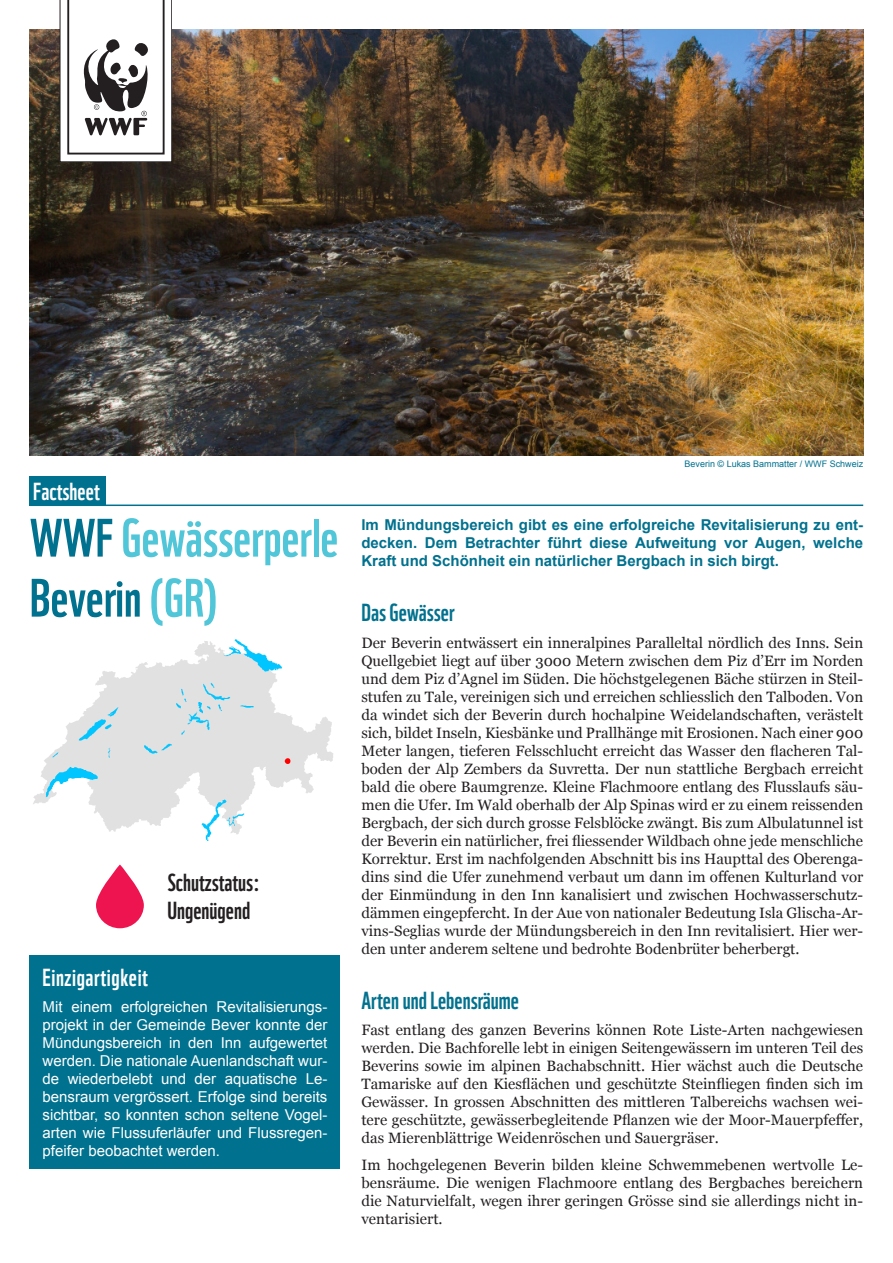
<style>
.page{position:relative;width:893px;height:1263px;background:#fff}
.page>*{position:absolute;margin:0;border:0;box-sizing:border-box;transform-origin:0 0}
.t1{font:52.5px/60px "WWF";color:#51c6d8}
.t2{font:24px "WWF";color:#00718e}
.t3{font:24px/28.8px "WWF";color:#231f20}
.t4{font:24px "WWF";letter-spacing:.025em;color:#fff}
.t5{font:24px "WWF";color:#fff}
.t6{font:15px/18px "Georgia";letter-spacing:.005em;color:#231f20;text-align:justify}
.t7{font:15px/18px "Arial";color:#fff;text-align:justify}
.t8{font:700 15px/18px "Arial";color:#00718e;text-align:justify}
.t9{font:9px "Arial";color:#00718e}
.s1{color:#00718e}
</style>
<div class="page">
<img style="left:30px;top:30px;width:833px;height:425px">
<img style="left:33px;top:639px;width:300px;height:202px">
<div style="left:29px;top:476px;width:77px;height:30px;background:#00718e"></div>
<hr style="left:30px;top:504px;width:833px;height:2px;background:#00718e">
<div style="left:30px;top:956px;width:310px;height:213px;background:#00718e"></div>
<svg style="left:60px;top:0;width:112px;height:162px"></svg>
<svg style="left:96px;top:864px;width:48px;height:64px;fill:#ed1450"></svg>
<h2 class="t5" style="left:33px;top:472px;width:68px">Factsheet</h2>
<h1 class="t1" style="left:30px;top:503px;width:310px"><span class="s1">WWF</span> Gewässerperle<br><span class="s1">Beverin</span> (GR)</h1>
<h2 class="t3" style="left:167px;top:865px;width:94px">Schutzstatus:<br>Ungenügend</h2>
<h2 class="t4" style="left:43px;top:958px;width:107px">Einzigartigkeit</h2>
<p class="t7" style="left:43px;top:998px;width:286px">Mit einem erfolgreichen Revitalisierungs&shy;projekt in der Gemeinde Bever konnte der Mündungsbereich in den Inn aufgewertet werden. Die nationale Auenlandschaft wur&shy;de wiederbelebt und der aquatische Le&shy;bensraum vergrössert. Erfolge sind bereits sichtbar, so konnten schon seltene Vogel&shy;arten wie Flussuferläufer und Flussregen&shy;pfeifer beobachtet werden.</p>
<p class="t9" style="left:684px;top:458px;width:180px">Beverin © Lukas Bammatter / WWF Schweiz</p>
<p class="t8" style="left:361px;top:516px;width:503px">Im Mündungsbereich gibt es eine erfolgreiche Revitalisierung zu ent&shy;decken. Dem Betrachter führt diese Aufweitung vor Augen, welche Kraft und Schönheit ein natürlicher Bergbach in sich birgt.</p>
<h2 class="t2" style="left:361px;top:594px;width:95px">Das Gewässer</h2>
<p class="t6" style="left:361px;top:633px;width:503px">Der Beverin entwässert ein inneralpines Paralleltal nördlich des Inns. Sein Quellgebiet liegt auf über 3000 Metern zwischen dem Piz d’Err im Norden und dem Piz d’Agnel im Süden. Die höchstgelegenen Bäche stürzen in Steil&shy;stufen zu Tale, vereinigen sich und erreichen schliesslich den Talboden. Von da windet sich der Beverin durch hochalpine Weidelandschaften, verästelt sich, bildet Inseln, Kiesbänke und Prallhänge mit Erosionen. Nach einer 900<br>Meter langen, tieferen Felsschlucht erreicht das Wasser den flacheren Tal&shy;boden der Alp Zembers da Suvretta. Der nun stattliche Bergbach erreicht bald die obere Baumgrenze. Kleine Flachmoore entlang des Flusslaufs säu&shy;men die Ufer. Im Wald oberhalb der Alp Spinas wird er zu einem reissenden Bergbach, der sich durch grosse Felsblöcke zwängt. Bis zum Albulatunnel ist der Beverin ein natürlicher, frei fliessender Wildbach ohne jede menschliche Korrektur. Erst im nachfolgenden Abschnitt bis ins Haupttal des Oberenga&shy;dins sind die Ufer zunehmend verbaut um dann im offenen Kulturland vor der Einmündung in den Inn kanalisiert und zwischen Hochwasserschutz&shy;dämmen eingepfercht. In der Aue von nationaler Bedeutung Isla Glischa-Ar&shy;vins-Seglias wurde der Mündungsbereich in den Inn revitalisiert. Hier wer&shy;den unter anderem seltene und bedrohte Bodenbrüter beherbergt.</p>
<h2 class="t2" style="left:361px;top:981px;width:159px">Arten und Lebensräume</h2>
<p class="t6" style="left:361px;top:1020px;width:503px">Fast entlang des ganzen Beverins können Rote Liste-Arten nachgewiesen werden. Die Bachforelle lebt in einigen Seitengewässern im unteren Teil des Beverins sowie im alpinen Bachabschnitt. Hier wächst auch die Deutsche Tamariske auf den Kiesflächen und geschützte Steinfliegen finden sich im Gewässer. In grossen Abschnitten des mittleren Talbereichs wachsen wei&shy;tere geschützte, gewässerbegleitende Pflanzen wie der Moor-Mauerpfeffer, das Mierenblättrige Weidenröschen und Sauergräser.</p>
<p class="t6" style="left:361px;top:1155px;width:503px">Im hochgelegenen Beverin bilden kleine Schwemmebenen wertvolle Le&shy;bensräume. Die wenigen Flachmoore entlang des Bergbaches bereichern die Naturvielfalt, wegen ihrer geringen Grösse sind sie allerdings nicht in&shy;ventarisiert.</p>
</div>
